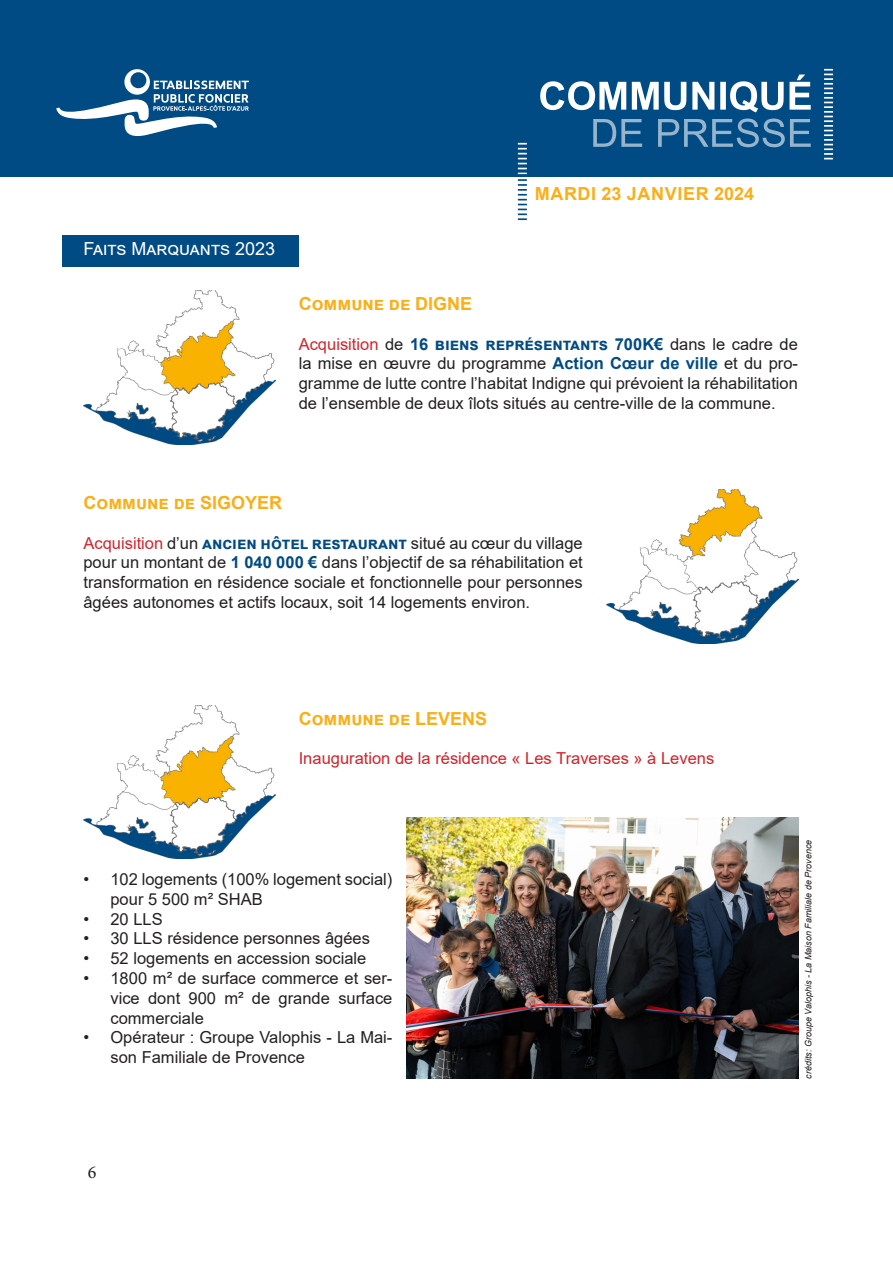
<style>
.page{position:relative;width:893px;height:1263px;background:#fff}
.page>*{position:absolute;margin:0;border:0;box-sizing:border-box;transform-origin:0 0}
.t1{font:700 18px "Arial";color:#faaf18}
.t2{font:18px "Arial";color:#fff}
.t3{font:700 18px "Arial";letter-spacing:.035em;color:#faaf18}
.t4{font:18px "Minion Pro";color:#231f20}
.t5{font:16.5px/19.8px "Arial";color:#231f20;text-align:justify}
.t6{font:16.5px "Arial";color:#d1232a}
.t7{font:italic 9px "Arial";color:#231f20}
.s1{color:#d1232a}
.s2{font-weight:700;color:#004b84}
</style>
<div class="page">
<div style="left:0;top:0;width:893px;height:176px;background:#004b84"></div>
<svg style="left:56px;top:69px;width:193px;height:67px"></svg>
<svg style="left:540px;top:75px;width:271px;height:37px"></svg>
<svg style="left:593px;top:119px;width:218px;height:28px"></svg>
<svg style="left:824px;top:69px;width:9px;height:90px"></svg>
<svg style="left:518px;top:143px;width:9px;height:77px"></svg>
<div style="left:63px;top:235px;width:236px;height:31px;background:#004b84"></div>
<img style="left:83px;top:291px;width:192px;height:153px">
<img style="left:83px;top:705px;width:192px;height:154px">
<img style="left:606px;top:490px;width:192px;height:153px">
<img style="left:406px;top:818px;width:392px;height:261px">
<p class="t2" style="left:83px;top:236px;width:193px">Faits Marquants 2023</p>
<p class="t3" style="left:535px;top:181px;width:221px">MARDI 23 JANVIER 2024</p>
<p class="t1" style="left:299px;top:291px;width:175px">Commune de DIGNE</p>
<p class="t5" style="left:299px;top:334px;width:501px"><span class="s1">Acquisition</span> de <span class="s2">16 biens représentants 700K€</span> dans le cadre de la mise en œuvre du programme <span class="s2">Action Cœur de ville</span> et du pro&shy;gramme de lutte contre l’habitat Indigne qui prévoient la réhabilitation de l’ensemble de deux îlots situés au centre-ville de la commune.</p>
<p class="t1" style="left:83px;top:490px;width:200px">Commune de SIGOYER</p>
<p class="t5" style="left:83px;top:533px;width:501px"><span class="s1">Acquisition</span> d’un <span class="s2">ancien hôtel restaurant</span> situé au cœur du village pour un montant de <span class="s2">1 040 000 €</span> dans l’objectif de sa réhabilitation et transformation en résidence sociale et fonctionnelle pour personnes âgées autonomes et actifs locaux, soit 14 logements environ.</p>
<p class="t1" style="left:299px;top:705px;width:190px">Commune de LEVENS</p>
<p class="t6" style="left:299px;top:747px;width:417px">Inauguration de la résidence « Les Traverses » à Levens</p>
<p class="t5" style="left:110px;top:869px;width:283px;text-indent:-27px">• 102 logements (100% logement social) pour 5 500 m² SHAB</p>
<p class="t5" style="left:83px;top:909px;width:81px">• 20 LLS</p>
<p class="t5" style="left:83px;top:928px;width:288px">• 30 LLS résidence personnes âgées</p>
<p class="t5" style="left:83px;top:948px;width:284px">• 52 logements en accession sociale</p>
<p class="t5" style="left:110px;top:968px;width:283px;text-indent:-27px">• 1800 m² de surface commerce et ser&shy;vice dont 900 m² de grande surface commerciale</p>
<p class="t5" style="left:110px;top:1027px;width:283px;text-indent:-27px">• Opérateur : Groupe Valophis - La Mai&shy;son Familiale de Provence</p>
<p class="t4" style="left:88px;top:1160px;width:10px">6</p>
<p class="t7" style="left:802px;top:1079px;width:241px;rotate:-90deg">crédits: Groupe Valophis - La Maison Familiale de Provence</p>
</div>
